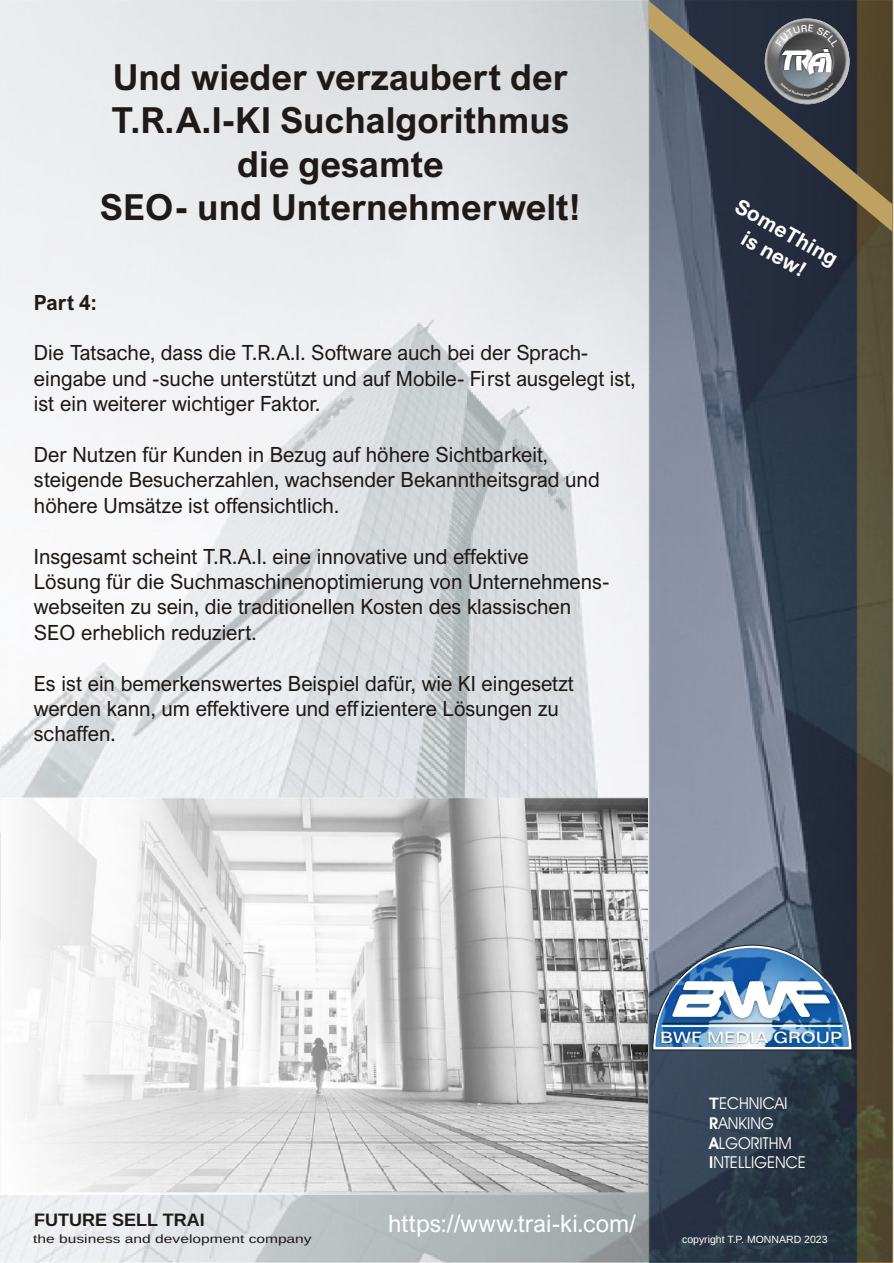
<style>
.page{position:relative;width:894px;height:1263px;background:#fff}
.page>*{position:absolute;margin:0;border:0;box-sizing:border-box;transform-origin:0 0}
.t1{font:700 36px/43.5px "Arial Nova";color:#1f1a17;text-align:center}
.t2{font:24px "Arial Nova";color:#fff}
.t3{font:21px/25.3px "Arial Nova";color:#1f1a17}
.t4{font:700 21px/25.3px "Arial Nova";color:#fff}
.t5{font:700 21px "Arial Nova";color:#1f1a17}
.t6{font:700 18px "Arimo";color:#1f1a17}
.t7{font:16.5px/19.8px "Avant Garde Bk BT";color:#fff}
.t8{font:15.75px "Folio Md BT";color:#fff;scale:1.17 1}
.t9{font:12px "Arimo";color:#1f1a17;scale:1.3 1}
.t10{font:10.5px "Arimo";color:#fff}
.s1{font-family:"Arimo";font-weight:700}
.s2{font-weight:700}
</style>
<div class="page">
<img style="left:0;top:0;width:893px;height:1263px">
<svg style="left:649px;top:1px;width:243px;height:231px;background:#4c4c4d"></svg>
<img style="left:765px;top:18px;width:85px;height:86px;border-radius:50%">
<img style="left:779px;top:75px;width:56px;height:14px">
<img style="left:0;top:797px;width:645px;height:398px">
<img style="left:652px;top:945px;width:200px;height:105px">
<svg style="left:780px;top:257px;width:20px;height:17px"></svg>
<svg style="left:776px;top:25px;width:63px;height:50px"></svg>
<svg style="left:780px;top:83px;width:54px;height:13px"></svg>
<h1 class="t1" style="left:100px;top:56px;width:482px">Und wieder verzaubert der<br>T.R.A.I-KI Suchalgorithmus die gesamte<br>SEO- und Unternehmerwelt!</h1>
<p class="t5" style="left:34px;top:291px;width:65px">Part 4:</p>
<p class="t3" style="left:34px;top:341px;width:603px">Die Tatsache, dass die T.R.A.I. Software auch bei der Sprach&shy;eingabe und -suche unterstützt und auf Mobile- First ausgelegt ist, ist ein weiterer wichtiger Faktor.</p>
<p class="t3" style="left:34px;top:442px;width:567px">Der Nutzen für Kunden in Bezug auf höhere Sichtbarkeit, steigende Besucherzahlen, wachsender Bekanntheitsgrad und höhere Umsätze ist offensichtlich.</p>
<p class="t3" style="left:34px;top:544px;width:577px">Insgesamt scheint T.R.A.I. eine innovative und effektive<br>Lösung für die Suchmaschinenoptimierung von Unternehmens&shy;webseiten zu sein, die traditionellen Kosten des klassischen SEO erheblich reduziert.</p>
<p class="t3" style="left:34px;top:671px;width:542px">Es ist ein bemerkenswertes Beispiel dafür, wie KI eingesetzt werden kann, um effektivere und effizientere Lösungen zu schaffen.</p>
<p class="t4" style="left:767px;top:207px;width:88px;text-indent:-27px;rotate:29deg">SomeThing s</p>
<p class="t4" style="left:749px;top:226px;width:72px;rotate:29deg">ine!</p>
<p class="t6" style="left:34px;top:1213px;width:172px">FUTURE SELL TRAI</p>
<p class="t9" style="left:33px;top:1233px;width:216px">the business and development company</p>
<p class="t2" style="left:388px;top:1211px;width:249px">https://www.trai-ki.com/</p>
<p class="t8" style="left:660px;top:1029px;width:157px">BWF MEDIA GROUP</p>
<p class="t7" style="left:709px;top:1093px;width:98px"><span class="s1">T</span>ECHNICAl<br><span class="s2">R</span>ANKING<br><span class="s2">A</span>LGORITHM<br><span class="s2">I</span>NTELLIGENCE</p>
<p class="t10" style="left:682px;top:1234px;width:147px">copyright T.P. MONNARD 2023</p>
</div>
